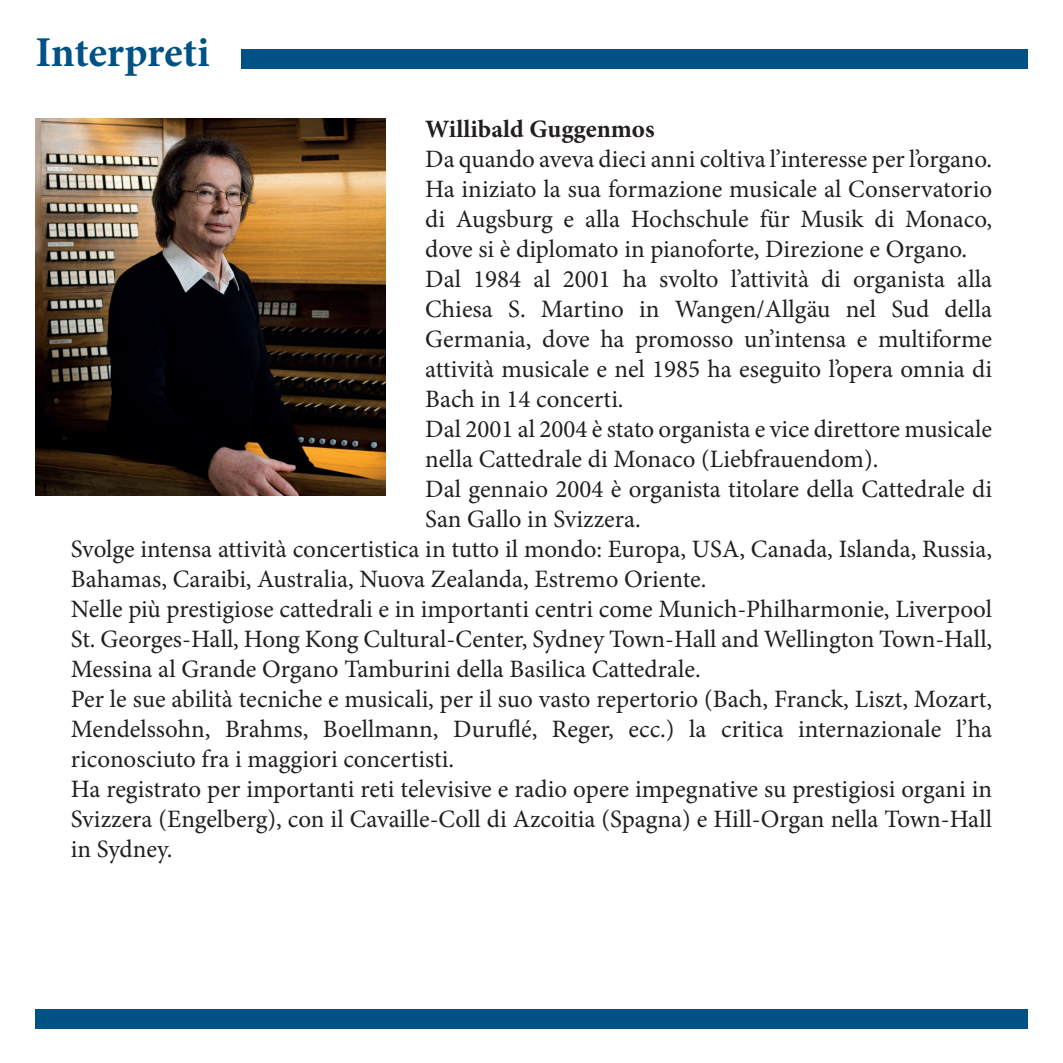
<style>
.page{position:relative;width:1063px;height:1063px;background:#fff}
.page>*{position:absolute;margin:0;border:0;box-sizing:border-box;transform-origin:0 0}
.t1{font:700 42.5px "Minion Pro";letter-spacing:-.01em;color:#005285}
.t2{font:25px "Minion Pro";color:#231f20}
.t3{font:700 25px "Minion Pro";color:#231f20}
</style>
<div class="page">
<div style="left:35px;top:1009px;width:993px;height:20px;background:#005285"></div>
<div style="left:241px;top:50px;width:787px;height:19px;background:#005285"></div>
<img style="left:35px;top:119px;width:351px;height:377px">
<h1 class="t1" style="left:35px;top:23px;width:176px">Interpreti</h1>
<p class="t3" style="left:425px;top:111px;width:231px">Willibald Guggenmos</p>
<p class="t2" style="left:425px;top:142px;width:568px">Da quando aveva dieci anni coltiva l’interesse per l’organo.</p>
<p class="t2" style="left:425px;top:172px;width:568px">Ha iniziato la sua formazione musicale al Conservatorio</p>
<p class="t2" style="left:425px;top:202px;width:568px">di Augsburg e alla Hochschule für Musik di Monaco,</p>
<p class="t2" style="left:425px;top:232px;width:544px">dove si è diplomato in pianoforte, Direzione e Organo.</p>
<p class="t2" style="left:425px;top:262px;width:568px">Dal 1984 al 2001 ha svolto l’attività di organista alla</p>
<p class="t2" style="left:425px;top:292px;width:568px">Chiesa S. Martino in Wangen/Allgäu nel Sud della</p>
<p class="t2" style="left:425px;top:322px;width:568px">Germania, dove ha promosso un’intensa e multiforme</p>
<p class="t2" style="left:425px;top:352px;width:568px">attività musicale e nel 1985 ha eseguito l’opera omnia di</p>
<p class="t2" style="left:425px;top:382px;width:200px">Bach in 14 concerti.</p>
<p class="t2" style="left:425px;top:412px;width:568px">Dal 2001 al 2004 è stato organista e vice direttore musicale</p>
<p class="t2" style="left:425px;top:442px;width:455px">nella Cattedrale di Monaco (Liebfrauendom).</p>
<p class="t2" style="left:425px;top:472px;width:568px">Dal gennaio 2004 è organista titolare della Cattedrale di</p>
<p class="t2" style="left:425px;top:502px;width:217px">San Gallo in Svizzera.</p>
<p class="t2" style="left:71px;top:532px;width:923px">Svolge intensa attività concertistica in tutto il mondo: Europa, USA, Canada, Islanda, Russia,</p>
<p class="t2" style="left:71px;top:562px;width:637px">Bahamas, Caraibi, Australia, Nuova Zealanda, Estremo Oriente.</p>
<p class="t2" style="left:71px;top:592px;width:923px">Nelle più prestigiose cattedrali e in importanti centri come Munich-Philharmonie, Liverpool</p>
<p class="t2" style="left:71px;top:622px;width:923px">St. Georges-Hall, Hong Kong Cultural-Center, Sydney Town-Hall and Wellington Town-Hall,</p>
<p class="t2" style="left:71px;top:652px;width:631px">Messina al Grande Organo Tamburini della Basilica Cattedrale.</p>
<p class="t2" style="left:71px;top:682px;width:923px">Per le sue abilità tecniche e musicali, per il suo vasto repertorio (Bach, Franck, Liszt, Mozart,</p>
<p class="t2" style="left:71px;top:712px;width:923px">Mendelssohn, Brahms, Boellmann, Duruflé, Reger, ecc.) la critica internazionale l’ha</p>
<p class="t2" style="left:71px;top:742px;width:385px">riconosciuto fra i maggiori concertisti.</p>
<p class="t2" style="left:71px;top:772px;width:923px">Ha registrato per importanti reti televisive e radio opere impegnative su prestigiosi organi in</p>
<p class="t2" style="left:71px;top:802px;width:923px">Svizzera (Engelberg), con il Cavaille-Coll di Azcoitia (Spagna) e Hill-Organ nella Town-Hall</p>
<p class="t2" style="left:71px;top:832px;width:103px">in Sydney.</p>
</div>
